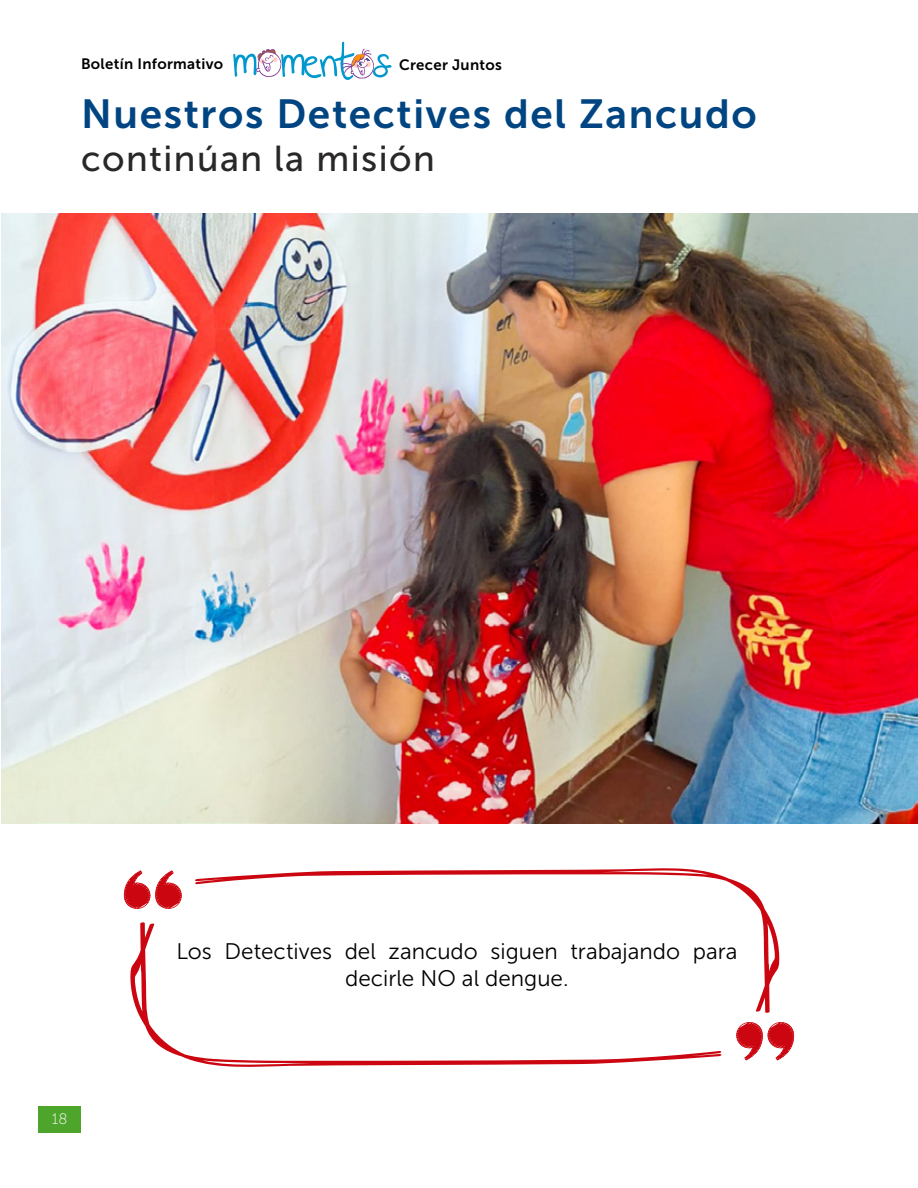
<style>
.page{position:relative;width:918px;height:1188px;background:#fff}
.page>*{position:absolute;margin:0;border:0;box-sizing:border-box;transform-origin:0 0}
.t1{font:40.5px "Museo Sans 700";letter-spacing:.04em;color:#004581}
.t2{font:36px "Museo Sans 500";letter-spacing:.04em;color:#292727}
.t3{font:22.5px/27px "Museo Sans 300";color:#000;text-align:center}
.t4{font:15px "Museo Sans 700";letter-spacing:.02em;color:#000}
.t5{font:15px "Museo Sans 100";color:#fff}
</style>
<div class="page">
<svg style="left:233px;top:42px;width:159px;height:38px"></svg>
<div style="left:38px;top:1106px;width:43px;height:27px;background:#4ea52b"></div>
<svg style="left:124px;top:870px;width:58px;height:39px"></svg>
<svg style="left:736px;top:1022px;width:58px;height:39px"></svg>
<svg style="left:130px;top:922px;width:592px;height:145px"></svg>
<svg style="left:195px;top:868px;width:585px;height:146px"></svg>
<img style="left:1px;top:213px;width:917px;height:611px">
<p class="t4" style="left:81px;top:56px;width:144px">Boletín Informativo</p>
<p class="t4" style="left:399px;top:57px;width:104px">Crecer Juntos</p>
<h1 class="t1" style="left:81px;top:91px;width:677px">Nuestros Detectives del Zancudo</h1>
<h2 class="t2" style="left:81px;top:139px;width:355px">continúan la misión</h2>
<p class="t5" style="left:52px;top:1111px;width:17px">18</p>
<p class="t3" style="left:176px;top:938px;width:563px">Los Detectives del zancudo siguen trabajando para decirle NO al dengue.</p>
</div>
